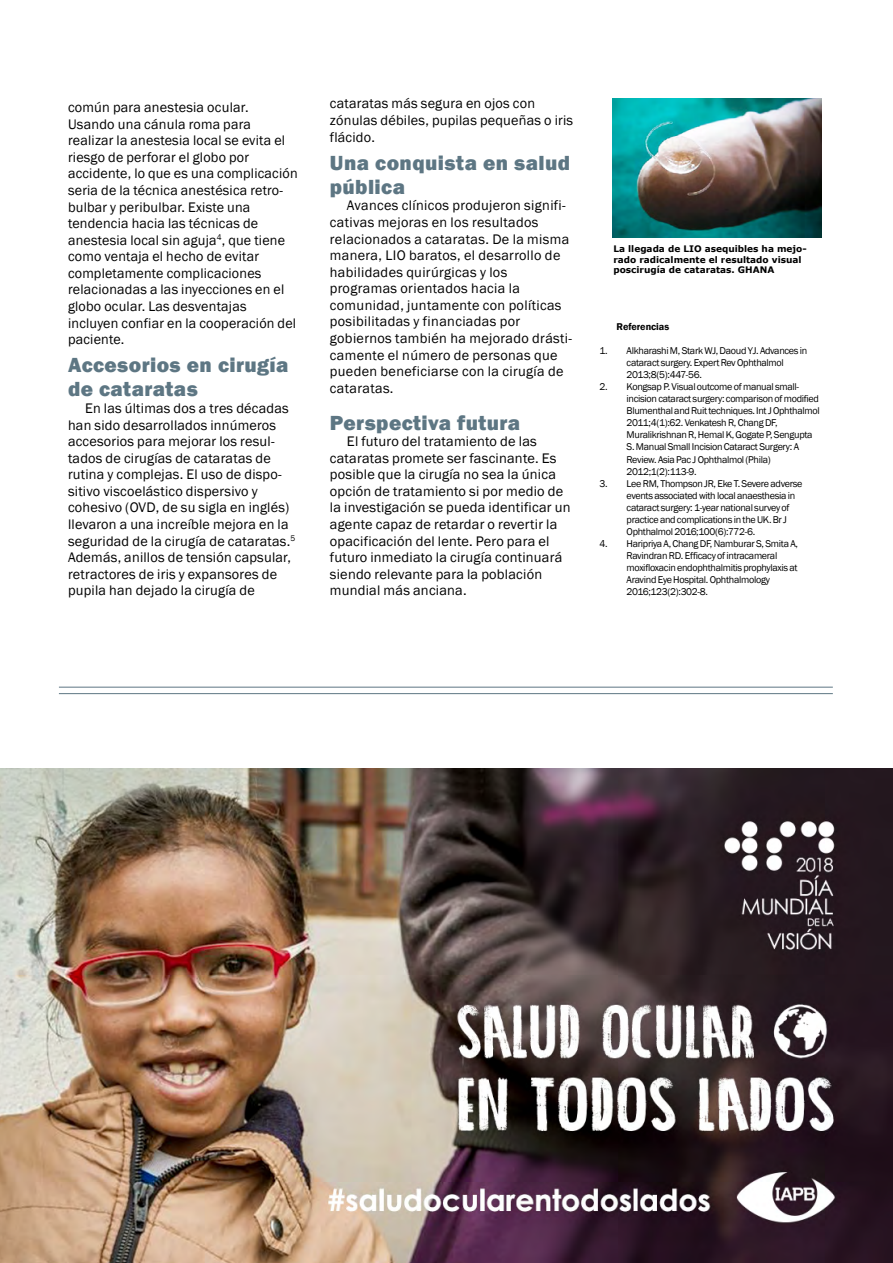
<style>
.page{position:relative;width:893px;height:1263px;background:#fff}
.page>*{position:absolute;margin:0;border:0;box-sizing:border-box;transform-origin:0 0}
.t1{font:800 21px/24px "Franklin Gothic";letter-spacing:.02em;color:#5d7683}
.t2{font:14.25px/16.5px "Franklin Gothic";letter-spacing:.015em;color:#000}
.t3{font:10.2px/12.1px "Franklin Gothic";letter-spacing:-.03em;color:#000}
.t4{font:600 10.2px "Franklin Gothic";letter-spacing:-.005em;color:#000}
.t5{font:700 9px/10.4px "Verdana";color:#000}
</style>
<div class="page">
<img style="left:0;top:768px;width:893px;height:495px">
<img style="left:612px;top:98px;width:209px;height:139px">
<hr style="left:59px;top:687px;width:774px;height:1px;background:#5d7683">
<hr style="left:59px;top:693px;width:774px;height:1px;background:#5d7683">
<p class="t2" style="left:68px;top:99px;width:231px">común para anestesia ocular.<br>Usando una cánula roma para realizar la anestesia local se evita el riesgo de perforar el globo por accidente, lo que es una complicación seria de la técnica anestésica retro&shy;bulbar y peribulbar. Existe una tendencia hacia las técnicas de anestesia local sin aguja<sup>4</sup>, que tiene como ventaja el hecho de evitar completamente complicaciones relacionadas a las inyecciones en el globo ocular. Las desventajas incluyen confiar en la cooperación del paciente.</p>
<h1 class="t1" style="left:68px;top:353px;width:222px">Accesorios en cirugía de cataratas</h1>
<p class="t2" style="left:68px;top:400px;width:229px;text-indent:17px">En las últimas dos a tres décadas han sido desarrollados innúmeros accesorios para mejorar los resul&shy;tados de cirugías de cataratas de rutina y complejas. El uso de dispo&shy;sitivo viscoelástico dispersivo y cohesivo (OVD, de su sigla en inglés) llevaron a una increíble mejora en la seguridad de la cirugía de cataratas.<sup>5<br></sup>Además, anillos de tensión capsular, retractores de iris y expansores de pupila han dejado la cirugía de</p>
<p class="t2" style="left:330px;top:96px;width:245px">cataratas más segura en ojos con zónulas débiles, pupilas pequeñas o iris flácido.</p>
<h1 class="t1" style="left:330px;top:151px;width:242px">Una conquista en salud pública</h1>
<p class="t2" style="left:330px;top:198px;width:244px;text-indent:17px">Avances clínicos produjeron signifi&shy;cativas mejoras en los resultados relacionados a cataratas. De la misma manera, LIO baratos, el desarrollo de habilidades quirúrgicas y los programas orientados hacia la comunidad, juntamente con políticas posibilitadas y financiadas por gobiernos también ha mejorado drásti&shy;camente el número de personas que pueden beneficiarse con la cirugía de cataratas.</p>
<h1 class="t1" style="left:330px;top:410px;width:192px">Perspectiva futura</h1>
<p class="t2" style="left:330px;top:433px;width:242px;text-indent:17px">El futuro del tratamiento de las cataratas promete ser fascinante. Es posible que la cirugía no sea la única opción de tratamiento si por medio de la investigación se pueda identificar un agente capaz de retardar o revertir la opacificación del lente. Pero para el futuro inmediato la cirugía continuará siendo relevante para la población mundial más anciana.</p>
<p class="t5" style="left:613px;top:244px;width:195px">La llegada de LIO asequibles ha mejo&shy;rado radicalmente el resultado visual poscirugía de cataratas. GHANA</p>
<p class="t4" style="left:617px;top:320px;width:54px">Referencias</p>
<p class="t3" style="left:627px;top:345px;width:182px;text-indent:-27px">1. Alkharashi M, Stark WJ, Daoud YJ. Advances in cataract surgery. Expert Rev Ophthalmol<br>2013;8(5):447-56.</p>
<p class="t3" style="left:627px;top:381px;width:195px;text-indent:-27px">2. Kongsap P. Visual outcome of manual small&shy;incision cataract surgery: comparison of modified Blumenthal and Ruit techniques. Int J Ophthalmol 2011;4(1):62. Venkatesh R, Chang DF, Muralikrishnan R, Hemal K, Gogate P, Sengupta S. Manual Small Incision Cataract Surgery: A Review. Asia Pac J Ophthalmol (Phila)<br>2012;1(2):113-9.</p>
<p class="t3" style="left:627px;top:477px;width:177px;text-indent:-27px">3. Lee RM, Thompson JR, Eke T. Severe adverse events associated with local anaesthesia in cataract surgery: 1-year national survey of practice and complications in the UK. Br J Ophthalmol 2016;100(6):772-6.</p>
<p class="t3" style="left:627px;top:538px;width:173px;text-indent:-27px">4. Haripriya A, Chang DF, Namburar S, Smita A, Ravindran RD. Efficacy of intracameral moxifloxacin endophthalmitis prophylaxis at Aravind Eye Hospital. Ophthalmology 2016;123(2):302-8.</p>
</div>
